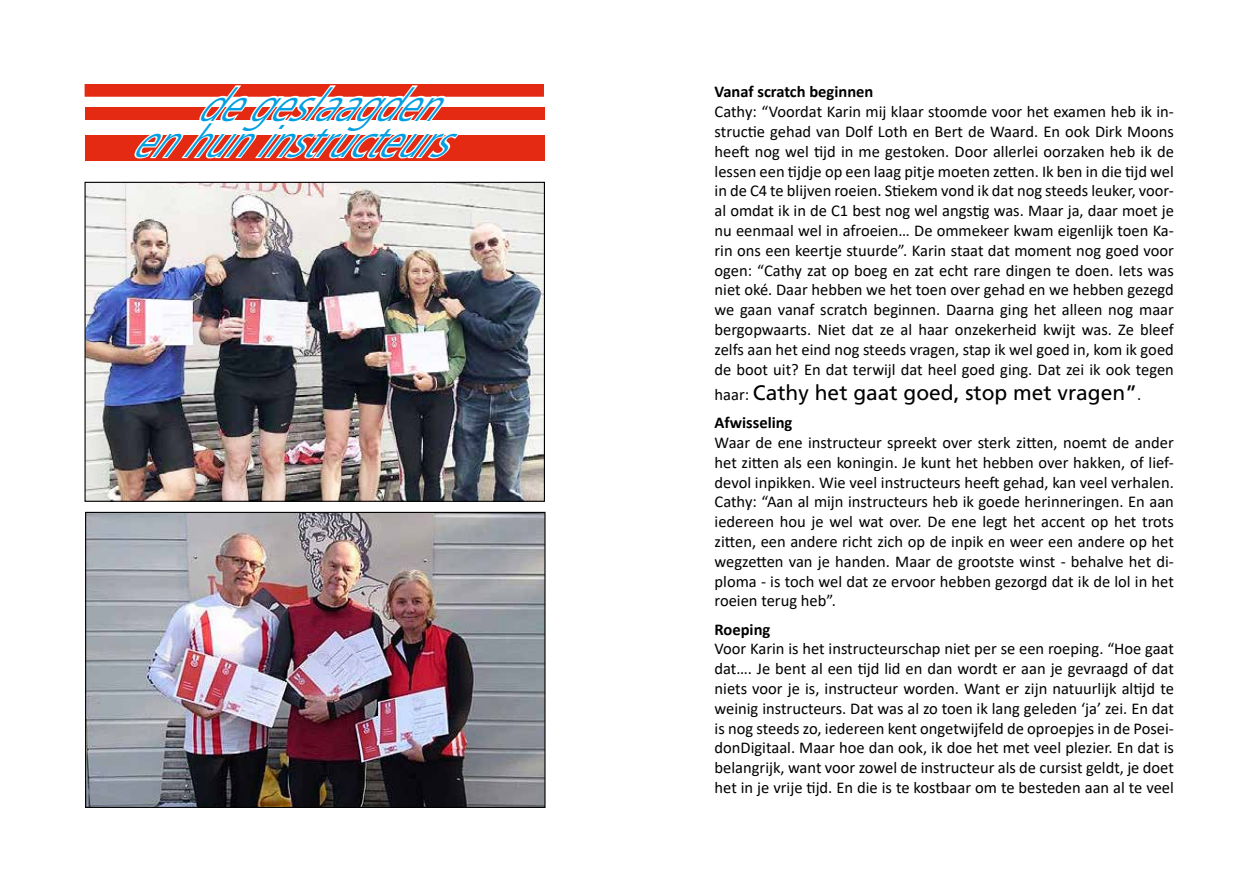
<style>
.page{position:relative;width:1259px;height:893px;background:#fff}
.page>*{position:absolute;margin:0;border:0;box-sizing:border-box;transform-origin:0 0}
.t1{font:italic 300 condensed 45px/36px "Frutiger LT Std";color:#009fe3;text-align:right}
.t2{font:21px "Frutiger LT Std";color:#000}
.t3{font:16.5px/19.8px "Calibri";color:#000;text-align:justify}
.t4{font:700 16.5px "Calibri";color:#000}
.s1{font-family:"Calibri";font-size:16.5px}
</style>
<div class="page">
<div style="left:85px;top:84px;width:459px;height:13px;background:#e52a13;border:2px solid #e52a13"></div>
<div style="left:85px;top:107px;width:460px;height:13px;background:#e52a13"></div>
<div style="left:85px;top:135px;width:460px;height:26px;background:#e52a13"></div>
<svg style="left:126px;top:84px;width:339px;height:75px"></svg>
<img style="left:86px;top:184px;width:457px;height:316px">
<div style="left:84px;top:182px;width:461px;height:320px;border:1px solid #000"></div>
<img style="left:87px;top:514px;width:456px;height:292px">
<div style="left:85px;top:512px;width:460px;height:296px;border:1px solid #000"></div>
<h1 class="t1" style="left:130px;top:88px;width:354px">degeslaagden enhuninstructeurs</h1>
<p class="t4" style="left:714px;top:80px;width:160px">Vanaf scratch beginnen</p>
<p class="t3" style="left:714px;top:101px;width:461px">Cathy: “Voordat Karin mij klaar stoomde voor het examen heb ik in&shy;structie gehad van Dolf Loth en Bert de Waard. En ook Dirk Moons heeft nog wel tijd in me gestoken. Door allerlei oorzaken heb ik de lessen een tijdje op een laag pitje moeten zetten. Ik ben in die tijd wel in de C4 te blijven roeien. Stiekem vond ik dat nog steeds leuker, voor&shy;al omdat ik in de C1 best nog wel angstig was. Maar ja, daar moet je nu eenmaal wel in afroeien… De ommekeer kwam eigenlijk toen Ka&shy;rin ons een keertje stuurde”. Karin staat dat moment nog goed voor ogen: “Cathy zat op boeg en zat echt rare dingen te doen. Iets was niet oké. Daar hebben we het toen over gehad en we hebben gezegd we gaan vanaf scratch beginnen. Daarna ging het alleen nog maar bergopwaarts. Niet dat ze al haar onzekerheid kwijt was. Ze bleef zelfs aan het eind nog steeds vragen, stap ik wel goed in, kom ik goed de boot uit? En dat terwijl dat heel goed ging. Dat zei ik ook tegen</p>
<p class="t2" style="left:714px;top:380px;width:428px"><span class="s1">haar:</span> Cathy het gaat goed, stop met vragen”<span class="s1">.</span></p>
<p class="t4" style="left:714px;top:411px;width:79px">Afwisseling</p>
<p class="t3" style="left:714px;top:432px;width:461px">Waar de ene instructeur spreekt over sterk zitten, noemt de ander het zitten als een koningin. Je kunt het hebben over hakken, of lief&shy;devol inpikken. Wie veel instructeurs heeft gehad, kan veel verhalen.<br>Cathy: “Aan al mijn instructeurs heb ik goede herinneringen. En aan iedereen hou je wel wat over. De ene legt het accent op het trots zitten, een andere richt zich op de inpik en weer een andere op het wegzetten van je handen. Maar de grootste winst - behalve het di&shy;ploma - is toch wel dat ze ervoor hebben gezorgd dat ik de lol in het roeien terug heb”.</p>
<p class="t4" style="left:714px;top:617px;width:57px">Roeping</p>
<p class="t3" style="left:714px;top:639px;width:461px">Voor Karin is het instructeurschap niet per se een roeping. “Hoe gaat dat…. Je bent al een tijd lid en dan wordt er aan je gevraagd of dat niets voor je is, instructeur worden. Want er zijn natuurlijk altijd te weinig instructeurs. Dat was al zo toen ik lang geleden ‘ja’ zei. En dat is nog steeds zo, iedereen kent ongetwijfeld de oproepjes in de Posei&shy;donDigitaal. Maar hoe dan ook, ik doe het met veel plezier. En dat is belangrijk, want voor zowel de instructeur als de cursist geldt, je doet het in je vrije tijd. En die is te kostbaar om te besteden aan al te veel</p>
</div>
